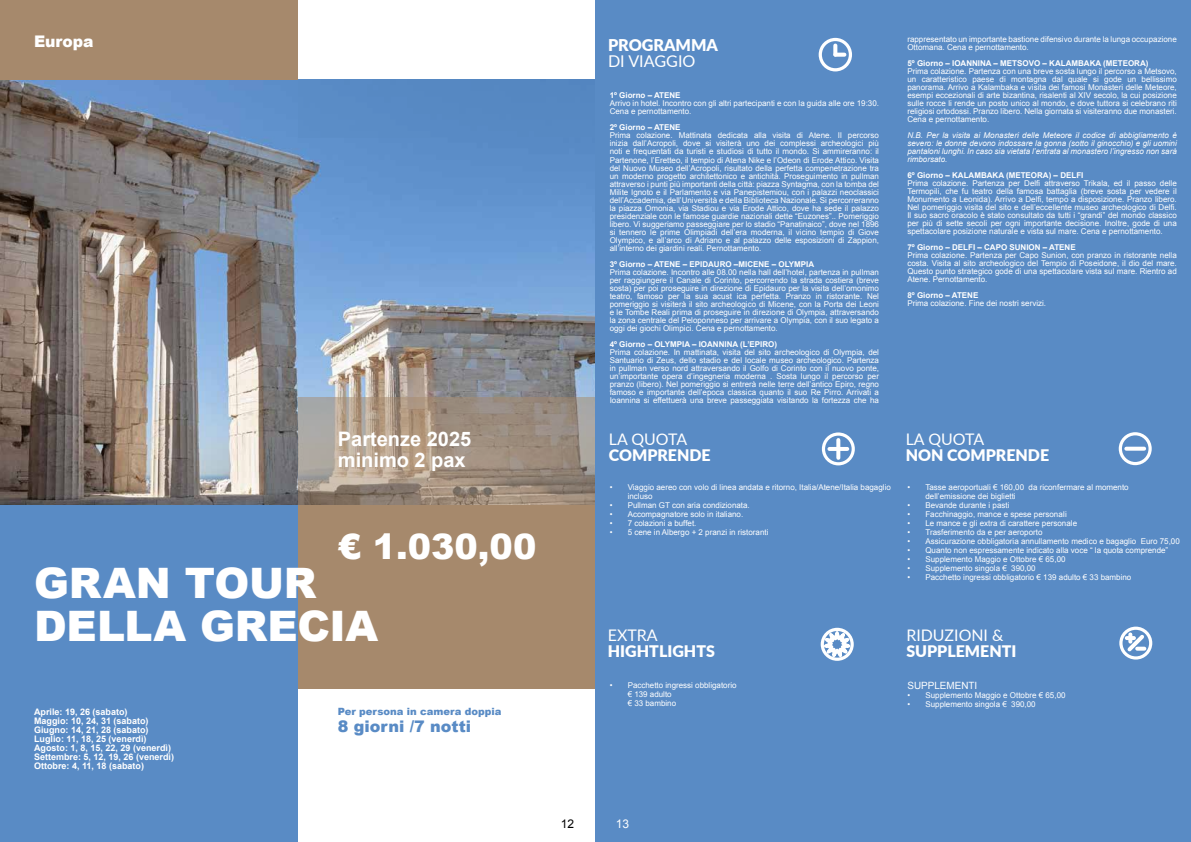
<style>
.page{position:relative;width:1191px;height:842px;background:#fff}
.page>*{position:absolute;margin:0;border:0;box-sizing:border-box;transform-origin:0 0}
.t1{font:900 42px/43px "Arial";letter-spacing:-.005em;color:#fff}
.t2{font:900 35px "Arial";color:#fff}
.t3{font:700 20px/21px "Arial";color:#fff}
.t4{font:900 16.2px "Lato";color:#fff}
.t5{font:16.2px "Lato";color:#fff}
.t6{font:900 16px "Arial";color:#598bc5}
.t7{font:900 16px "Lato";color:#fff}
.t8{font:900 16px "Arial";color:#fff}
.t9{font:16px "Lato";color:#fff}
.t10{font:900 15.9px "Lato";color:#fff}
.t11{font:15.9px "Lato";color:#fff}
.t12{font:12px "Arial";color:#000}
.t13{font:12px "Arial";color:#fff}
.t14{font:900 10px "Arial";color:#598bc5}
.t15{font:10px "Arial";color:#fff}
.t16{font:700 9px/9px "Arial";color:#fff}
.t17{font:8px/8px "Arial";color:#fff;text-align:justify}
.t18{font:700 8px "Arial";color:#fff}
.t19{font:italic 8px/8px "Arial";color:#fff;text-align:justify}
</style>
<div class="page">
<img style="left:0;top:80px;width:595px;height:426px">
<div style="left:0;top:0;width:298px;height:79px;background:#a6896c"></div>
<div style="left:298px;top:79px;width:297px;height:59px;background:#598bc5"></div>
<svg style="left:298px;top:397px;width:297px;height:109px;background:#a29384"></svg>
<div style="left:298px;top:506px;width:297px;height:183px;background:#a6896c"></div>
<div style="left:0;top:506px;width:298px;height:336px;background:#598bc5"></div>
<div style="left:595px;top:0;width:596px;height:842px;background:#598bc5"></div>
<svg style="left:1119px;top:627px;width:33px;height:32px"></svg>
<svg style="left:818px;top:38px;width:34px;height:33px"></svg>
<svg style="left:822px;top:432px;width:33px;height:33px"></svg>
<hr style="left:829px;top:447px;width:18px;height:4px;background:#fff">
<svg style="left:836px;top:440px;width:4px;height:18px"></svg>
<svg style="left:1118px;top:432px;width:33px;height:33px"></svg>
<svg style="left:1126px;top:447px;width:18px;height:4px"></svg>
<svg style="left:820px;top:627px;width:33px;height:34px"></svg>
<h3 class="t8" style="left:34px;top:30px;width:61px">Europa</h3>
<h3 class="t3" style="left:338px;top:429px;width:135px">Partenze 2025 minimo 2 pax</h3>
<h2 class="t2" style="left:338px;top:521px;width:200px">€ 1.030,00</h2>
<h1 class="t1" style="left:34px;top:560px;width:346px">GRAN TOUR<br>DELLA GRECIA</h1>
<p class="t16" style="left:34px;top:707px;width:142px">Aprile: 19, 26 (sabato)<br>Maggio: 10, 24, 31 (sabato)<br>Giugno: 14, 21, 28 (sabato)<br>Luglio: 11, 18, 25 (venerdì)<br>Agosto: 1, 8, 15, 22, 29 (venerdì)<br>Settembre: 5, 12, 19, 26 (venerdì)<br>Ottobre: 4, 11, 18 (sabato)</p>
<p class="t14" style="left:338px;top:704px;width:165px">Per persona in camera doppia</p>
<h3 class="t6" style="left:338px;top:715px;width:135px">8 giorni /7 notti</h3>
<h3 class="t12" style="left:561px;top:816px;width:15px">12</h3>
<h3 class="t4" style="left:608px;top:33px;width:112px">PROGRAMMA</h3>
<h3 class="t5" style="left:608px;top:50px;width:89px">DI VIAGGIO</h3>
<p class="t18" style="left:609px;top:90px;width:72px">1º Giorno – ATENE</p>
<p class="t17" style="left:609px;top:100px;width:271px">Arrivo in hotel. Incontro con gli altri partecipanti e con la guida alle ore 19:30.<br>Cena e pernottamento.</p>
<p class="t18" style="left:609px;top:122px;width:72px">2º Giorno – ATENE</p>
<p class="t17" style="left:609px;top:132px;width:271px">Prima colazione. Mattinata dedicata alla visita di Atene. Il percorso inizia dall’Acropoli, dove si visiterà uno dei complessi archeologici più noti e frequentati da turisti e studiosi di tutto il mondo. Si ammireranno: il Partenone, l’Eretteo, il tempio di Atena Nike e l’Odeon di Erode Attico. Visita del Nuovo Museo dell’Acropoli, risultato della perfetta compenetrazione tra un moderno progetto architettonico e antichità. Proseguimento in pullman attraverso i punti più importanti della città: piazza Syntagma, con la tomba del Milite Ignoto e il Parlamento e via Panepistemiou, con i palazzi neoclassici dell’Accademia, dell’Università e della Biblioteca Nazionale. Si percorreranno la piazza Omonia, via Stadiou e via Erode Attico, dove ha sede il palazzo presidenziale con le famose guardie nazionali dette “Euzones”.. Pomeriggio libero. Vi suggeriamo passeggiare per lo stadio “Panatinaico”, dove nel 1896 si tennero le prime Olimpiadi dell’era moderna, il vicino tempio di Giove Olympico, e all’arco di Adriano e al palazzo delle esposizioni di Zappion, all’interno dei giardini reali. Pernottamento.</p>
<p class="t18" style="left:609px;top:258px;width:206px">3º Giorno – ATENE – EPIDAURO –MICENE – OLYMPIA</p>
<p class="t17" style="left:609px;top:268px;width:271px">Prima colazione. Incontro alle 08.00 nella hall dell’hotel, partenza in pullman per raggiungere il Canale di Corinto, percorrendo la strada costiera (breve sosta) per poi proseguire in direzione di Epidauro per la visita dell’omonimo teatro, famoso per la sua acust ica perfetta. Pranzo in ristorante. Nel pomeriggio si visiterà il sito archeologico di Micene, con la Porta dei Leoni e le Tombe Reali prima di proseguire in direzione di Olympia, attraversando la zona centrale del Peloponneso per arrivare a Olympia, con il suo legato a oggi dei giochi Olimpici. Cena e pernottamento.</p>
<p class="t18" style="left:609px;top:338px;width:169px">4º Giorno – OLYMPIA – IOANNINA (L’EPIRO)</p>
<p class="t17" style="left:609px;top:348px;width:271px">Prima colazione. In mattinata, visita del sito archeologico di Olympia, del Santuario di Zeus, dello stadio e del locale museo archeologico. Partenza in pullman verso nord attraversando il Golfo di Corinto con il nuovo ponte, un’importante opera d’ingegneria moderna . Sosta lungo il percorso per pranzo (libero). Nel pomeriggio si entrerà nelle terre dell’antico Epiro, regno famoso e importante dell’epoca classica quanto il suo Re Pirro. Arrivati a Ioannina si effettuerà una breve passeggiata visitando la fortezza che ha</p>
<p class="t17" style="left:907px;top:35px;width:271px">rappresentato un importante bastione difensivo durante la lunga occupazione<br>Ottomana. Cena e pernottamento.</p>
<p class="t18" style="left:907px;top:58px;width:243px">5º Giorno – IOANNINA – METSOVO – KALAMBAKA (METEORA)</p>
<p class="t17" style="left:907px;top:67px;width:271px">Prima colazione. Partenza con una breve sosta lungo il percorso a Metsovo, un caratteristico paese di montagna dal quale si gode un bellissimo panorama. Arrivo a Kalambaka e visita dei famosi Monasteri delle Meteore, esempi eccezionali di arte bizantina, risalenti al XIV secolo, la cui posizione sulle rocce li rende un posto unico al mondo, e dove tuttora si celebrano riti religiosi ortodossi. Pranzo libero. Nella giornata si visiteranno due monasteri.<br>Cena e pernottamento.</p>
<p class="t19" style="left:907px;top:131px;width:271px">N.B. Per la visita ai Monasteri delle Meteore il codice di abbigliamento è severo: le donne devono indossare la gonna (sotto il ginocchio) e gli uomini pantaloni lunghi. In caso sia vietata l’entrata al monastero l’ingresso non sarà rimborsato.</p>
<p class="t18" style="left:907px;top:170px;width:177px">6º Giorno – KALAMBAKA (METEORA) – DELFI</p>
<p class="t17" style="left:907px;top:179px;width:271px">Prima colazione. Partenza per Delfi attraverso Trikala, ed il passo delle Termopili, che fu teatro della famosa battaglia (breve sosta per vedere il Monumento a Leonida). Arrivo a Delfi, tempo a disposizione. Pranzo libero.<br>Nel pomeriggio visita del sito e dell’eccellente museo archeologico di Delfi.<br>Il suo sacro oracolo è stato consultato da tutti i “grandi” del mondo classico per più di sette secoli per ogni importante decisione. Inoltre, gode di una spettacolare posizione naturale e vista sul mare. Cena e pernottamento.</p>
<p class="t18" style="left:907px;top:242px;width:170px">7º Giorno – DELFI – CAPO SUNION – ATENE</p>
<p class="t17" style="left:907px;top:251px;width:271px">Prima colazione. Partenza per Capo Sunion, con pranzo in ristorante nella costa. Visita al sito archeologico del Tempio di Poseidone, il dio del mare.<br>Questo punto strategico gode di una spettacolare vista sul mare. Rientro ad Atene. Pernottamento.</p>
<p class="t18" style="left:907px;top:290px;width:72px">8º Giorno – ATENE</p>
<p class="t17" style="left:907px;top:299px;width:140px">Prima colazione. Fine dei nostri servizi.</p>
<h3 class="t11" style="left:609px;top:428px;width:80px">LA QUOTA</h3>
<h3 class="t10" style="left:609px;top:443px;width:103px">COMPRENDE</h3>
<h3 class="t11" style="left:905px;top:428px;width:80px">LA QUOTA</h3>
<h3 class="t10" style="left:905px;top:443px;width:145px">NON COMPRENDE</h3>
<p class="t17" style="left:627px;top:483px;width:265px;line-height:9px;text-indent:-18px">• Viaggio aereo con volo di linea andata e ritorno, Italia/Atene/Italia bagaglio incluso</p>
<p class="t17" style="left:609px;top:502px;width:142px">• Pullman GT con aria condizionata.</p>
<p class="t17" style="left:609px;top:511px;width:135px">• Accompagnatore solo in italiano.</p>
<p class="t17" style="left:609px;top:520px;width:88px">• 7 colazioni a buffet.</p>
<p class="t17" style="left:609px;top:529px;width:160px">• 5 cene in Albergo + 2 pranzi in ristoranti</p>
<p class="t17" style="left:925px;top:483px;width:205px;line-height:9px;text-indent:-18px">• Tasse aeroportuali € 160,00 da riconfermare al momento dell’emissione dei biglietti</p>
<p class="t17" style="left:907px;top:502px;width:104px">• Bevande durante i pasti</p>
<p class="t17" style="left:907px;top:511px;width:161px">• Facchinaggio, mance e spese personaIi</p>
<p class="t17" style="left:907px;top:520px;width:171px">• Le mance e gli extra di carattere personale</p>
<p class="t17" style="left:907px;top:529px;width:137px">• Trasferimento da e per aeroporto</p>
<p class="t17" style="left:907px;top:538px;width:274px">• Assicurazione obbligatoria annullamento medico e bagaglio Euro 75,00</p>
<p class="t17" style="left:907px;top:547px;width:262px">• Quanto non espressamente indicato alla voce “ la quota comprende”</p>
<p class="t17" style="left:907px;top:556px;width:160px">• Supplemento Maggio e Ottobre € 65,00</p>
<p class="t17" style="left:907px;top:565px;width:130px">• Supplemento singola € 390,00</p>
<p class="t17" style="left:907px;top:574px;width:225px">• Pacchetto ingressi obbligatorio € 139 adulto € 33 bambino</p>
<h3 class="t9" style="left:608px;top:623px;width:51px">EXTRA</h3>
<h3 class="t7" style="left:608px;top:639px;width:109px">HIGHTLIGHTS</h3>
<h3 class="t11" style="left:906px;top:623px;width:99px">RIDUZIONI &amp;</h3>
<h3 class="t10" style="left:906px;top:639px;width:112px">SUPPLEMENTI</h3>
<p class="t17" style="left:627px;top:680px;width:110px;line-height:9px;text-align:left;text-indent:-18px">• Pacchetto ingressi obbligatorio € 139 adulto<br>€ 33 bambino</p>
<p class="t15" style="left:907px;top:679px;width:71px">SUPPLEMENTI</p>
<p class="t17" style="left:907px;top:691px;width:160px">• Supplemento Maggio e Ottobre € 65,00</p>
<p class="t17" style="left:907px;top:700px;width:130px">• Supplemento singola € 390,00</p>
<h3 class="t13" style="left:615px;top:816px;width:15px">13</h3>
</div>
